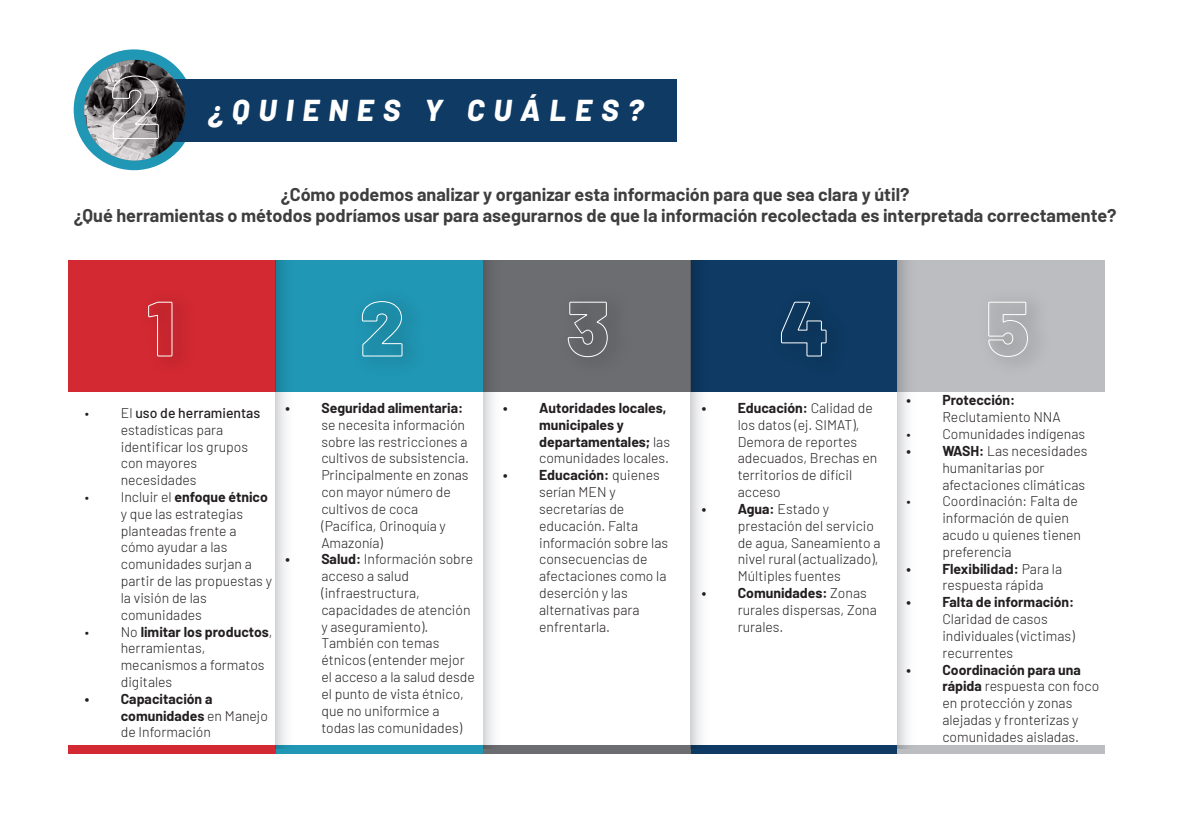
<style>
.page{position:relative;width:1191px;height:840px;background:#fff}
.page>*{position:absolute;margin:0;border:0;box-sizing:border-box;transform-origin:0 0}
.t1{font:italic 800 30.2px "Barlow";letter-spacing:.3em;color:#fff}
.t2{font:700 18px/21.6px "Barlow";color:#3e3e3f;text-align:center}
.t3{font:300 14px/16.8px "Barlow";color:#231f20}
.t4{font:700 14px/16.8px "Barlow";color:#231f20}
.s1{font-weight:500}
.s2{font-weight:700}
.s3{font-weight:300}
</style>
<div class="page">
<div style="left:74px;top:49px;width:120px;height:121px;background:#2097b5;border-radius:50%"></div>
<div style="left:102px;top:79px;width:574px;height:63px;background:#0e3a63"></div>
<svg style="left:84px;top:64px;width:10px;height:91px"></svg>
<img style="left:94px;top:49px;width:92px;height:122px">
<svg style="left:112px;top:75px;width:48px;height:65px;background:#8c8889"></svg>
<div style="left:68px;top:260px;width:208px;height:131px;background:#d32932"></div>
<div style="left:276px;top:260px;width:207px;height:131px;background:#2097b5"></div>
<div style="left:483px;top:260px;width:208px;height:131px;background:#6c6d70"></div>
<div style="left:691px;top:260px;width:207px;height:131px;background:#0e3a63"></div>
<div style="left:68px;top:744px;width:208px;height:9px;background:#d32932"></div>
<div style="left:276px;top:744px;width:207px;height:9px;background:#2097b5"></div>
<div style="left:483px;top:744px;width:208px;height:9px;background:#6c6d70"></div>
<div style="left:691px;top:744px;width:207px;height:9px;background:#0e3a63"></div>
<svg style="left:691px;top:260px;width:26px;height:488px"></svg>
<svg style="left:483px;top:260px;width:27px;height:488px"></svg>
<svg style="left:276px;top:260px;width:26px;height:488px"></svg>
<img style="left:345px;top:309px;width:88px;height:83px">
<svg style="left:361px;top:301px;width:42px;height:56px"></svg>
<img style="left:132px;top:303px;width:71px;height:89px">
<svg style="left:148px;top:301px;width:25px;height:56px"></svg>
<img style="left:765px;top:391px;width:92px;height:1px">
<svg style="left:781px;top:301px;width:46px;height:56px"></svg>
<div style="left:897px;top:260px;width:208px;height:131px;background:#bcbdc0"></div>
<div style="left:897px;top:744px;width:208px;height:9px;background:#bcbdc0"></div>
<svg style="left:897px;top:260px;width:27px;height:488px"></svg>
<svg style="left:987px;top:301px;width:41px;height:56px"></svg>
<img style="left:552px;top:357px;width:86px;height:35px">
<svg style="left:567px;top:301px;width:41px;height:56px"></svg>
<h1 class="t1" style="left:208px;top:88px;width:437px">¿QUIENES Y CUÁLES?</h1>
<p class="t2" style="left:74px;top:182px;width:1044px">¿Cómo podemos analizar y organizar esta información para que sea clara y útil?<br>¿Qué herramientas o métodos podríamos usar para asegurarnos de que la información recolectada es interpretada correctamente?</p>
<p class="t3" style="left:121px;top:403px;width:141px;text-indent:-36px">• El <span class="s1">uso de herramientas </span>estadísticas para identificar los grupos con mayores necesidades</p>
<p class="t3" style="left:121px;top:487px;width:153px;text-indent:-36px">• Incluir el <span class="s2">enfoque étnico </span>y que las estrategias planteadas frente a cómo ayudar a las comunidades surjan a partir de las propuestas y la visión de las comunidades</p>
<p class="t3" style="left:121px;top:621px;width:153px;text-indent:-36px">• No <span class="s2">limitar los productos</span>, herramientas, mecanismos a formatos digitales</p>
<p class="t4" style="left:121px;top:688px;width:149px;text-indent:-36px">• Capacitación a comunidades <span class="s3">en Manejo de Información</span></p>
<p class="t4" style="left:285px;top:398px;width:179px">• Seguridad alimentaria:</p>
<p class="t3" style="left:321px;top:415px;width:149px">se necesita información sobre las restricciones a cultivos de subsistencia.<br>Principalmente en zonas con mayor número de cultivos de coca (Pacífica, Orinoquía y<br>Amazonía)</p>
<p class="t3" style="left:321px;top:549px;width:155px;text-indent:-36px"><span class="s2">• Salud:</span> Información sobre acceso a salud (infraestructura, capacidades de atención y aseguramiento).<br>También con temas étnicos (entender mejor el acceso a la salud desde el punto de vista étnico, que no uniformice a todas las comunidades)</p>
<p class="t4" style="left:539px;top:398px;width:132px;text-indent:-36px">• Autoridades locales, municipales y departamentales; <span class="s3">las comunidades locales.</span></p>
<p class="t3" style="left:539px;top:465px;width:131px;text-indent:-36px"><span class="s2">• Educación:</span> quienes serían MEN y secretarías de educación. Falta información sobre las consecuencias de afectaciones como la deserción y las alternativas para enfrentarla.</p>
<p class="t3" style="left:737px;top:398px;width:141px;text-indent:-36px"><span class="s2">• Educación:</span> Calidad de los datos (ej. SIMAT),<br>Demora de reportes adecuados, Brechas en territorios de difícil acceso</p>
<p class="t3" style="left:737px;top:499px;width:144px;text-indent:-36px"><span class="s2">• Agua:</span> Estado y prestación del servicio de agua, Saneamiento a nivel rural (actualizado),<br>Múltiples fuentes</p>
<p class="t3" style="left:737px;top:583px;width:141px;text-indent:-36px"><span class="s2">• Comunidades:</span> Zonas rurales dispersas, Zona rurales .</p>
<p class="t4" style="left:906px;top:391px;width:110px">• Protección:</p>
<p class="t3" style="left:942px;top:407px;width:120px">Reclutamiento NNA</p>
<p class="t3" style="left:906px;top:424px;width:180px">• Comunidades indígenas</p>
<p class="t3" style="left:942px;top:441px;width:146px;text-indent:-36px"><span class="s2">• WASH:</span> Las necesidades humanitarias por afectaciones climáticas</p>
<p class="t3" style="left:942px;top:491px;width:140px;text-indent:-36px">• Coordinación: Falta de información de quien acudo u quienes tienen preferencia</p>
<p class="t3" style="left:942px;top:559px;width:121px;text-indent:-36px"><span class="s2">• Flexibilidad:</span> Para la respuesta rápida</p>
<p class="t4" style="left:906px;top:592px;width:169px">• Falta de información:</p>
<p class="t3" style="left:942px;top:609px;width:134px">Claridad de casos individuales (victimas) recurrentes</p>
<p class="t3" style="left:942px;top:659px;width:158px;text-indent:-36px"><span class="s2">• Coordinación para una rápida</span> respuesta con foco en protección y zonas alejadas y fronterizas y comunidades aisladas .</p>
</div>
